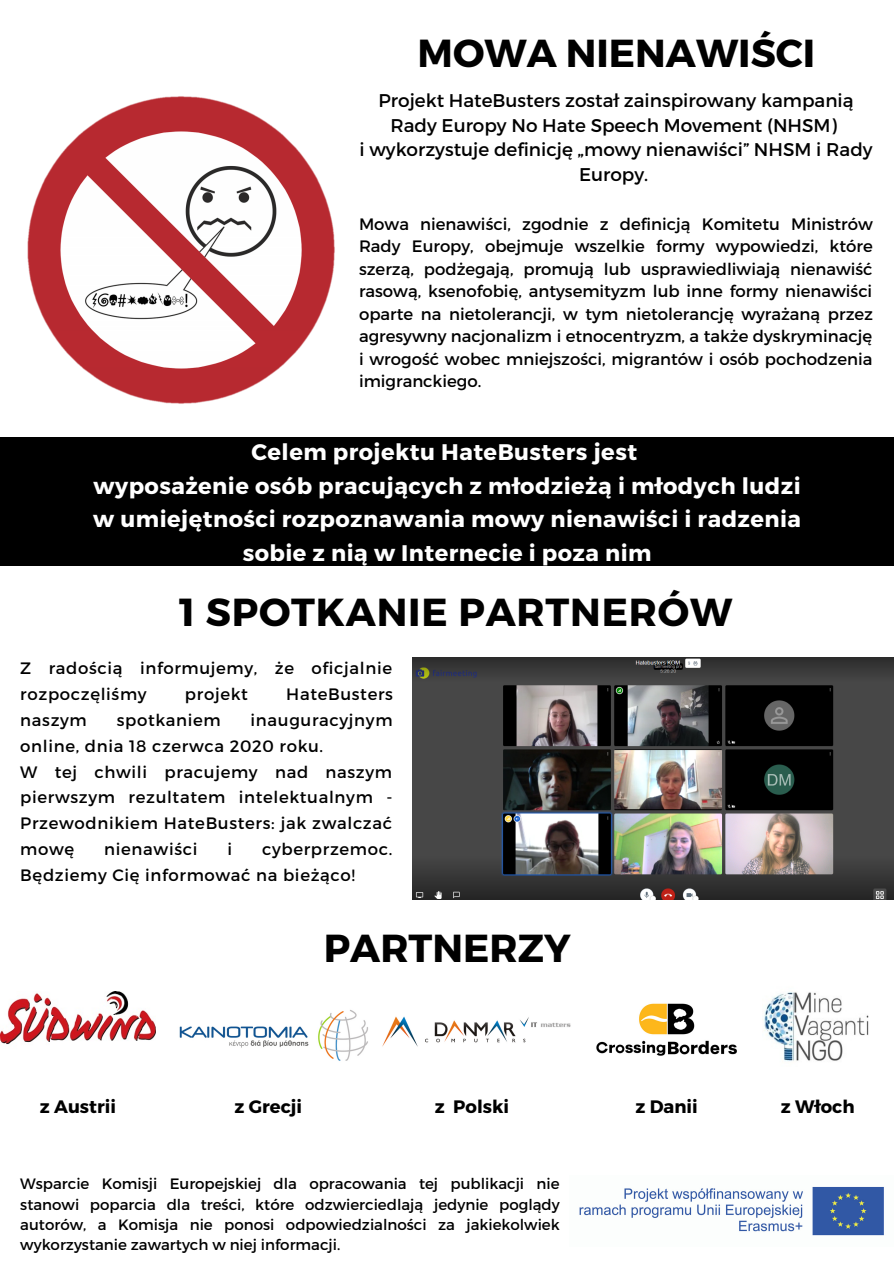
<style>
.page{position:relative;width:894px;height:1264px;background:#fff}
.page>*{position:absolute;margin:0;border:0;box-sizing:border-box;transform-origin:0 0}
.t1{font:700 39px "Montserrat";color:#000}
.t2{font:700 39px "Montserrat";letter-spacing:.02em;color:#000}
.t3{font:700 22.5px/33.8px "Montserrat";letter-spacing:.02em;color:#fff;text-align:center}
.t4{font:18.45px/24.8px "Montserrat";color:#000;text-align:center}
.t5{font:700 18px "Montserrat";color:#000}
.t6{font:16.5px/22.5px "Montserrat";letter-spacing:.04em;color:#000}
.t7{font:15px/20.2px "Montserrat";color:#000;text-align:justify}
</style>
<div class="page">
<div style="left:0;top:437px;width:893px;height:129px;background:#000"></div>
<img style="left:412px;top:657px;width:481px;height:243px">
<img style="left:155px;top:1010px;width:213px;height:51px">
<img style="left:0;top:991px;width:155px;height:54px">
<img style="left:382px;top:1016px;width:189px;height:31px">
<img style="left:596px;top:1003px;width:141px;height:53px">
<img style="left:762px;top:992px;width:107px;height:69px">
<img style="left:27px;top:96px;width:308px;height:308px">
<img style="left:579px;top:1186px;width:305px;height:50px">
<p class="t1" style="left:417px;top:28px;width:399px">MOWA NIENAWIŚCI</p>
<p class="t4" style="left:378px;top:87px;width:476px">Projekt HateBusters został zainspirowany kampanią<br>Rady Europy No Hate Speech Movement (NHSM)</p>
<p class="t4" style="left:359px;top:136px;width:514px">i wykorzystuje definicję „mowy nienawiści” NHSM i Rady<br>Europy.</p>
<p class="t6" style="left:359px;top:211px;width:515px;text-align:justify">Mowa nienawiści, zgodnie z definicją Komitetu Ministrów Rady Europy, obejmuje wszelkie formy wypowiedzi, które szerzą, podżegają, promują lub usprawiedliwiają nienawiść rasową, ksenofobię, antysemityzm lub inne formy nienawiści oparte na nietolerancji, w tym nietolerancję wyrażaną przez agresywny nacjonalizm i etnocentryzm, a także dyskryminację i wrogość wobec mniejszości, migrantów i osób pochodzenia imigranckiego.</p>
<p class="t3" style="left:251px;top:434px;width:387px">Celem projektu HateBusters jest</p>
<p class="t3" style="left:93px;top:467px;width:709px">wyposażenie osób pracujących z młodzieżą i młodych ludzi w umiejętności rozpoznawania mowy nienawiści i radzenia sobie z nią w Internecie i poza nim</p>
<p class="t2" style="left:179px;top:586px;width:554px">1 SPOTKANIE PARTNERÓW</p>
<p class="t6" style="left:20px;top:654px;width:373px;line-height:26px">Z radością informujemy, że oficjalnie rozpoczęliśmy</p>
<p class="t6" style="left:185px;top:681px;width:64px">projekt</p>
<p class="t6" style="left:286px;top:681px;width:108px">HateBusters</p>
<p class="t6" style="left:20px;top:706px;width:373px;line-height:26px;text-indent:230px">inauguracyjnym online, dnia 18 czerwca 2020 roku.</p>
<p class="t6" style="left:20px;top:757px;width:373px;line-height:26px;text-align:justify">W tej chwili pracujemy nad naszym pierwszym rezultatem intelektualnym - Przewodnikiem HateBusters: jak zwalczać mowę</p>
<p class="t6" style="left:20px;top:707px;width:68px">naszym</p>
<p class="t6" style="left:117px;top:707px;width:105px">spotkaniem</p>
<p class="t6" style="left:104px;top:837px;width:95px">nienawiści</p>
<p class="t6" style="left:227px;top:837px;width:6px">i</p>
<p class="t6" style="left:20px;top:835px;width:373px;line-height:26px;text-indent:242px">cyberprzemoc.<br>Będziemy Cię informować na bieżąco!</p>
<p class="t1" style="left:323px;top:922px;width:248px">PARTNERZY</p>
<p class="t5" style="left:40px;top:1095px;width:77px">z Austrii</p>
<p class="t5" style="left:234px;top:1095px;width:69px">z Grecji</p>
<p class="t5" style="left:435px;top:1095px;width:76px">z Polski</p>
<p class="t5" style="left:635px;top:1095px;width:64px">z Danii</p>
<p class="t5" style="left:780px;top:1095px;width:75px">z Włoch</p>
<p class="t7" style="left:20px;top:1173px;width:541px">Wsparcie Komisji Europejskiej dla opracowania tej publikacji nie stanowi poparcia dla treści, które odzwierciedlają jedynie poglądy autorów, a Komisja nie ponosi odpowiedzialności za jakiekolwiek wykorzystanie zawartych w niej informacji.</p>
</div>
